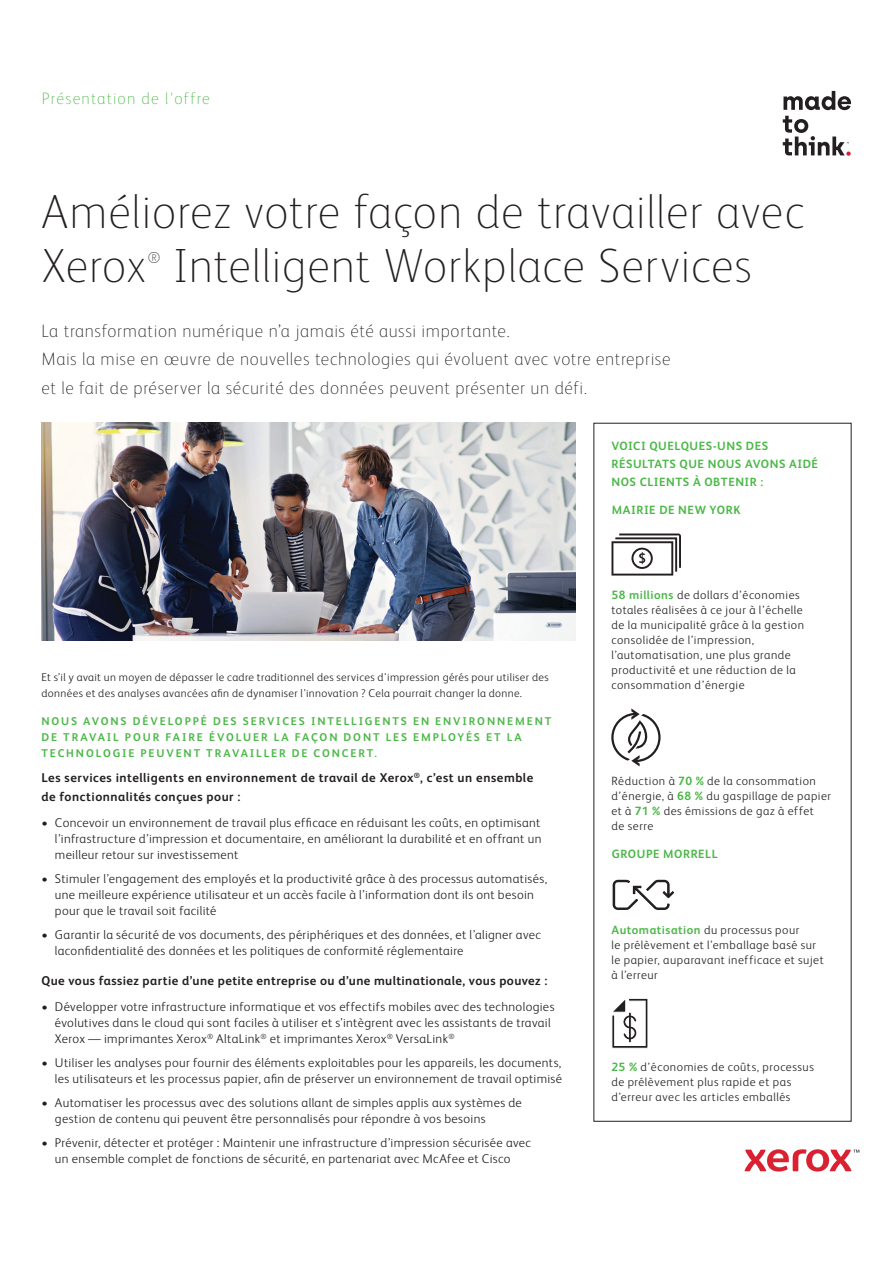
<style>
.page{position:relative;width:893px;height:1263px;background:#fff}
.page>*{position:absolute;margin:0;border:0;box-sizing:border-box;transform-origin:0 0}
.Page_Title{font:100 48px/54px "Xerox Sans";letter-spacing:.015em;color:#231f20}
.Intro{font:100 18px/28.5px "Xerox Sans";letter-spacing:.035em;color:#231f20}
.Business_Segment{font:100 16.5px "Xerox Sans";letter-spacing:.07em;color:#4cb848}
.Page_Title-2{font:100 15.75px "Xerox Sans";color:#231f20}
.t1{font:300 12.75px/15.8px "Xerox Sans";letter-spacing:.025em;color:#231f20}
.Body_Text{font:700 12.75px/18.8px "Xerox Sans";letter-spacing:.035em;color:#231f20}
.Body_Text-2{font:300 12px/15px "Xerox Sans";letter-spacing:.045em;color:#231f20}
.Body_Text-3{font:700 12px/18px "Xerox Sans";letter-spacing:.045em;color:#4cb848}
.Body_Text-4{font:300 11.25px/15.8px "Xerox Sans";letter-spacing:.03em;color:#231f20}
.Body_Subhead{font:700 11.25px/15.8px "Xerox Sans";letter-spacing:.17em;color:#4cb848}
.s1{font-weight:700;color:#4cb848}
</style>
<div class="page">
<svg style="left:745px;top:1149px;width:114px;height:22px"></svg>
<svg style="left:593px;top:422px;width:259px;height:700px"></svg>
<svg style="left:611px;top:997px;width:37px;height:51px"></svg>
<svg style="left:610px;top:877px;width:68px;height:35px"></svg>
<img style="left:41px;top:423px;width:534px;height:217px">
<svg style="left:611px;top:708px;width:50px;height:58px"></svg>
<svg style="left:611px;top:533px;width:70px;height:42px"></svg>
<svg style="left:783px;top:91px;width:68px;height:19px"></svg>
<svg style="left:783px;top:116px;width:68px;height:40px"></svg>
<p class="Business_Segment" style="left:42px;top:88px;width:169px">Présentation de l'offre</p>
<p class="Page_Title" style="left:41px;top:183px;width:764px">Améliorez votre façon de travailler avec<br>Xerox</p>
<p class="Page_Title-2" style="left:148px;top:247px;width:14px">®</p>
<p class="Page_Title" style="left:173px;top:237px;width:581px">Intelligent Workplace Services</p>
<p class="Intro" style="left:41px;top:316px;width:630px">La transformation numérique n’a jamais été aussi importante.<br>Mais la mise en œuvre de nouvelles technologies qui évoluent avec votre entreprise et le fait de préserver la sécurité des données peuvent présenter un défi.</p>
<p class="Body_Text-3" style="left:611px;top:436px;width:208px">VOICI QUELQUES-UNS DES<br>RÉSULTATS QUE NOUS AVONS AIDÉ<br>NOS CLIENTS À OBTENIR :</p>
<p class="Body_Text-4" style="left:41px;top:669px;width:509px">Et s’il y avait un moyen de dépasser le cadre traditionnel des services d'impression gérés pour utiliser des données et des analyses avancées afin de dynamiser l’innovation ? Cela pourrait changer la donne.</p>
<p class="Body_Subhead" style="left:41px;top:713px;width:511px">NOUS AVONS DÉVELOPPÉ DES SERVICES INTELLIGENTS EN ENVIRONNEMENT<br>DE TRAVAIL POUR FAIRE ÉVOLUER LA FAÇON DONT LES EMPLOYÉS ET LA<br>TECHNOLOGIE PEUVENT TRAVAILLER DE CONCERT.</p>
<p class="Body_Text" style="left:41px;top:768px;width:493px">Les services intelligents en environnement de travail de Xerox<sup>®</sup>, c’est un ensemble de fonctionnalités conçues pour :</p>
<p class="t1" style="left:55px;top:814px;width:488px;text-align:justify;text-indent:-13px">• Concevoir un environnement de travail plus efficace en réduisant les coûts, en optimisant l’infrastructure d’impression et documentaire, en améliorant la durabilité et en offrant un meilleur retour sur investissement</p>
<p class="t1" style="left:55px;top:870px;width:494px;text-indent:-13px">• Stimuler l’engagement des employés et la productivité grâce à des processus automatisés, une meilleure expérience utilisateur et un accès facile à l’information dont ils ont besoin pour que le travail soit facilité</p>
<p class="t1" style="left:55px;top:926px;width:487px;text-indent:-13px">• Garantir la sécurité de vos documents, des périphériques et des données, et l’aligner avec laconfidentialité des données et les politiques de conformité réglementaire</p>
<p class="Body_Text" style="left:41px;top:970px;width:507px">Que vous fassiez partie d’une petite entreprise ou d’une multinationale, vous pouvez :</p>
<p class="t1" style="left:55px;top:998px;width:501px;text-indent:-13px">• Développer votre infrastructure informatique et vos effectifs mobiles avec des technologies évolutives dans le cloud qui sont faciles à utiliser et s’intègrent avec les assistants de travail<br>Xerox — imprimantes Xerox<sup>®</sup> AltaLink<sup>®</sup> et imprimantes Xerox<sup>®</sup> VersaLink<sup>®</sup></p>
<p class="t1" style="left:41px;top:1054px;width:522px;text-align:right">• Utiliser les analyses pour fournir des éléments exploitables pour les appareils, les documents, les utilisateurs et les processus papier, afin de préserver un environnement de travail optimisé</p>
<p class="t1" style="left:55px;top:1094px;width:468px;text-indent:-13px">• Automatiser les processus avec des solutions allant de simples applis aux systèmes de gestion de contenu qui peuvent être personnalisés pour répondre à vos besoins</p>
<p class="t1" style="left:41px;top:1134px;width:491px;text-align:center">• Prévenir, détecter et protéger : Maintenir une infrastructure d’impression sécurisée avec un ensemble complet de fonctions de sécurité, en partenariat avec McAfee et Cisco</p>
<p class="Body_Text-3" style="left:612px;top:501px;width:130px">MAIRIE DE NEW YORK</p>
<p class="Body_Text-2" style="left:611px;top:587px;width:194px"><span class="s1">58 millions</span> de dollars d’économies totales réalisées à ce jour à l’échelle de la municipalité grâce à la gestion consolidée de l’impression, l’automatisation, une plus grande productivité et une réduction de la consommation d’énergie</p>
<p class="Body_Text-2" style="left:611px;top:772px;width:221px">Réduction à <span class="s1">70 %</span> de la consommation d’énergie, à <span class="s1">68 %</span> du gaspillage de papier et à <span class="s1">71 %</span> des émissions de gaz à effet<br>de serre</p>
<p class="Body_Text-3" style="left:612px;top:844px;width:108px">GROUPE MORRELL</p>
<p class="Body_Text-2" style="left:611px;top:922px;width:214px"><span class="s1">Automatisation</span> du processus pour<br>le prélèvement et l’emballage basé sur le papier, auparavant inefficace et sujet à l’erreur</p>
<p class="Body_Text-2" style="left:611px;top:1058px;width:204px"><span class="s1">25 %</span> d’économies de coûts, processus de prélèvement plus rapide et pas d’erreur avec les articles emballés</p>
</div>
